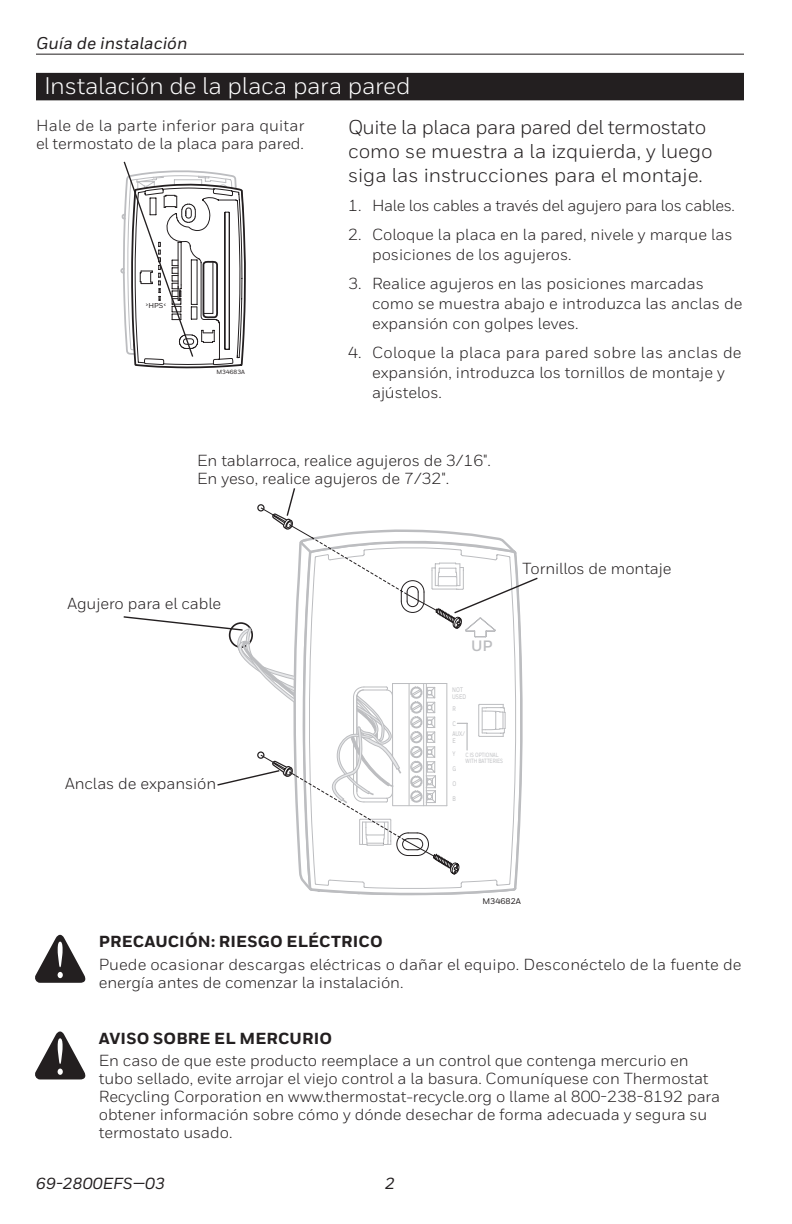
<style>
.page{position:relative;width:792px;height:1224px;background:#fff}
.page>*{position:absolute;margin:0;border:0;box-sizing:border-box;transform-origin:0 0}
.Red_Bar_Header{font:24px "Honeywell Sans";letter-spacing:-.015em;color:#fff}
.Text_Sans{font:20px/24px "Honeywell Sans";color:#231f20}
.t1{font:italic 500 17px "Honeywell Sans";color:#231f20}
.CAUTION_text{font:16px/18px "Honeywell Sans";letter-spacing:-.005em;color:#231f20}
.Numbered_Text{font:16px/20px "Honeywell Sans";color:#231f20}
.Captions{font:16px/18px "Honeywell Sans";letter-spacing:-.005em;color:#231f20}
.Captions-2{font:16px/18px "Honeywell Sans";letter-spacing:.015em;color:#231f20}
.Numbered_Text-2{font:16px "Honeywell Sans";letter-spacing:-.02em;color:#231f20}
.Sub-subhead{font:800 16px "Honeywell Sans";letter-spacing:.01em;color:#231f20}
.t2{font:italic 500 16px "Honeywell Sans";color:#231f20}
.t3{font:700 15px "Honeywell Sans";color:#bcbdc0}
.t4{font:500 8.2px "Honeywell Sans";color:#231f20}
.t5{font:500 7.2px "Honeywell Sans";color:#231f20}
.t6{font:500 6.6px/7.4px "Honeywell Sans";color:#bcbdc0;scale:.75 1}
.t7{font:500 6px/6.8px "Honeywell Sans";color:#bcbdc0;scale:.75 1}
.t8{font:500 6px "Honeywell Sans";color:#231f20}
</style>
<div class="page">
<hr style="left:36px;top:54px;width:708px;height:1px;background:#231f20">
<div style="left:36px;top:73px;width:708px;height:27px;background:#231f20"></div>
<svg style="left:35px;top:935px;width:50px;height:48px"></svg>
<svg style="left:35px;top:1031px;width:50px;height:48px"></svg>
<svg style="left:120px;top:161px;width:126px;height:208px"></svg>
<svg style="left:123px;top:488px;width:415px;height:408px"></svg>
<p class="t1" style="left:36px;top:33px;width:153px">Guía de instalación</p>
<p class="Red_Bar_Header" style="left:44px;top:72px;width:368px">Instalación de la placa para pared</p>
<p class="Text_Sans" style="left:348px;top:116px;width:366px">Quite la placa para pared del termostato como se muestra a la izquierda, y luego siga las instrucciones para el montaje.</p>
<p class="Numbered_Text-2" style="left:348px;top:196px;width:388px">1. Hale los cables a través del agujero para los cables.</p>
<p class="Numbered_Text" style="left:372px;top:225px;width:362px;text-indent:-24px">2. Coloque la placa en la pared, nivele y marque las posiciones de los agujeros.</p>
<p class="Numbered_Text" style="left:372px;top:274px;width:372px;text-indent:-24px">3. Realice agujeros en las posiciones marcadas como se muestra abajo e introduzca las anclas de expansión con golpes leves.</p>
<p class="Numbered_Text" style="left:372px;top:343px;width:371px;text-indent:-24px">4. Coloque la placa para pared sobre las anclas de expansión, introduzca los tornillos de montaje y ajústelos.</p>
<p class="Captions-2" style="left:36px;top:117px;width:270px">Hale de la parte inferior para quitar el termostato de la placa para pared.</p>
<p class="t5" style="left:145px;top:301px;width:22px"><sup>›</sup>HPS<sup>‹</sup></p>
<p class="t8" style="left:217px;top:368px;width:30px">M34683A</p>
<p class="Captions" style="left:197px;top:451px;width:295px">En tablarroca, realice agujeros de 3/16".<br>En yeso, realice agujeros de 7/32".</p>
<p class="Captions" style="left:67px;top:594px;width:155px">Agujero para el cable</p>
<p class="Captions" style="left:65px;top:775px;width:153px">Anclas de expansión</p>
<p class="Captions" style="left:523px;top:559px;width:150px">Tornillos de montaje</p>
<p class="t3" style="left:471px;top:636px;width:23px">UP</p>
<p class="t6" style="left:452px;top:686px;width:20px">NOT<br>USED</p>
<p class="t6" style="left:452px;top:705px;width:6px">R</p>
<p class="t6" style="left:452px;top:719px;width:18px;line-height:10px">C<br>AUX/</p>
<p class="t6" style="left:452px;top:735px;width:6px;line-height:12.6px">E<br>Y</p>
<p class="t6" style="left:452px;top:765px;width:6px">G</p>
<p class="t6" style="left:452px;top:780px;width:7px">O</p>
<p class="t6" style="left:452px;top:795px;width:6px">B</p>
<p class="t7" style="left:466px;top:751px;width:52px">C IS OPTIONAL<br>WITH BATTERIES</p>
<p class="t4" style="left:482px;top:897px;width:40px">M34682A</p>
<p class="Sub-subhead" style="left:99px;top:932px;width:285px">PRECAUCIÓN: RIESGO ELÉCTRICO</p>
<p class="CAUTION_text" style="left:99px;top:955px;width:644px">Puede ocasionar descargas eléctricas o dañar el equipo. Desconéctelo de la fuente de energía antes de comenzar la instalación.</p>
<p class="Sub-subhead" style="left:99px;top:1029px;width:235px">AVISO SOBRE EL MERCURIO</p>
<p class="CAUTION_text" style="left:99px;top:1052px;width:623px">En caso de que este producto reemplace a un control que contenga mercurio en tubo sellado, evite arrojar el viejo control a la basura. Comuníquese con Thermostat Recycling Corporation en www.thermostat-recycle.org o llame al 800-238-8192 para obtener información sobre cómo y dónde desechar de forma adecuada y segura su termostato usado.</p>
<p class="t2" style="left:36px;top:1174px;width:131px">69-2800EFS—03</p>
<p class="t2" style="left:385px;top:1174px;width:11px">2</p>
</div>
